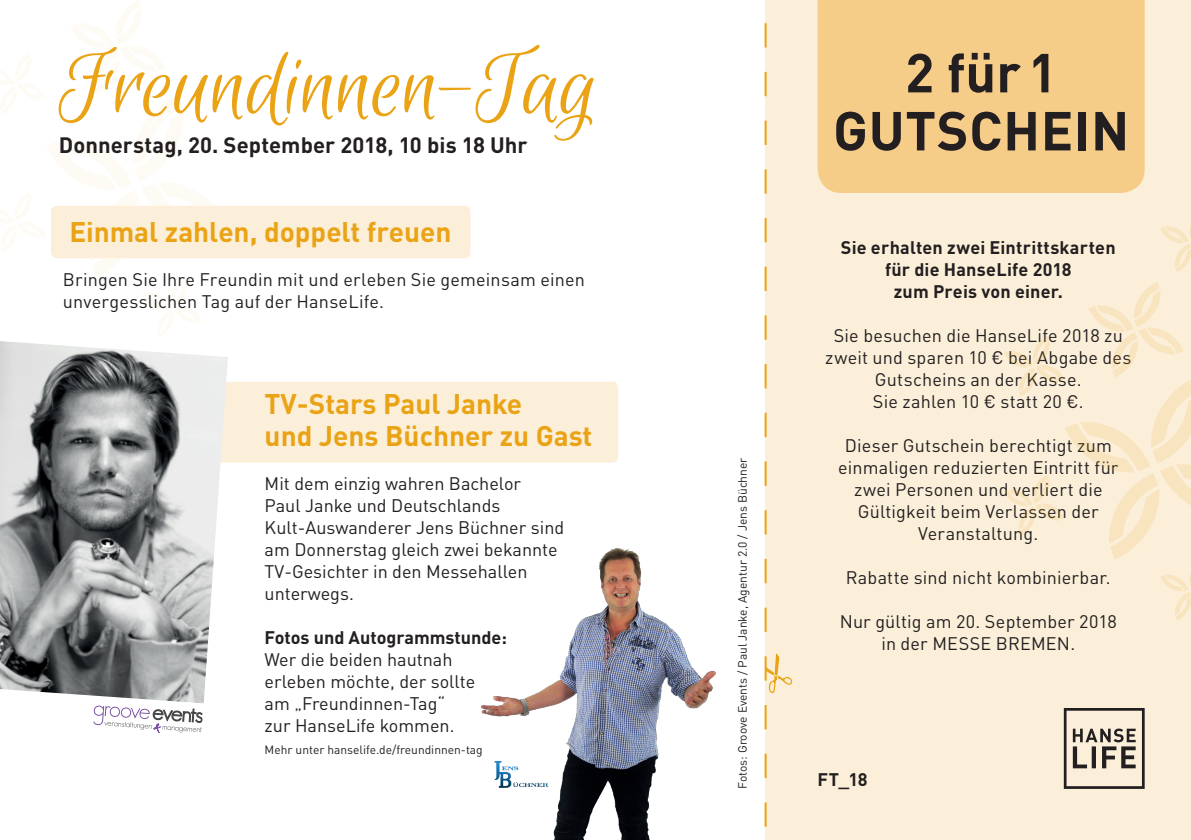
<style>
.page{position:relative;width:1191px;height:840px;background:#fff}
.page>*{position:absolute;margin:0;border:0;box-sizing:border-box;transform-origin:0 0}
.t1{font:100px "Euphoria Script";letter-spacing:-.005em;color:#eaa315}
.t2{font:700 54px/58px "DINOT";letter-spacing:.01em;color:#231f20;text-align:center}
.t3{font:700 28px/32px "DINOT";color:#eaa315}
.t4{font:700 22px "DINOT";letter-spacing:.005em;color:#231f20}
.t5{font:18px/22px "DINOT";letter-spacing:.01em;color:#231f20}
.t6{font:700 18px/22px "DINOT";letter-spacing:.01em;color:#231f20;text-align:center}
.t7{font:12px "DINOT";color:#231f20}
</style>
<div class="page">
<div style="left:51px;top:381px;width:567px;height:81px;background:#fbefd9;border-radius:6px"></div>
<div style="left:51px;top:206px;width:419px;height:52px;background:#fbefd9;border-radius:6px"></div>
<div style="left:765px;top:0;width:426px;height:839px;background:#fbefd9"></div>
<div style="left:817px;top:0;width:327px;height:193px;background:#f6cc89"></div>
<img style="left:480px;top:548px;width:236px;height:291px">
<img style="left:492px;top:760px;width:57px;height:28px">
<img style="left:0;top:341px;width:228px;height:362px">
<svg style="left:93px;top:705px;width:110px;height:28px"></svg>
<svg style="left:764px;top:23px;width:28px;height:804px"></svg>
<svg style="left:1063px;top:708px;width:81px;height:80px"></svg>
<svg style="left:1004px;top:282px;width:187px;height:338px"></svg>
<svg style="left:1160px;top:225px;width:31px;height:47px"></svg>
<h1 class="t1" style="left:59px;top:33px;width:540px">Freundinnen-Tag</h1>
<p class="t4" style="left:59px;top:131px;width:470px">Donnerstag, 20. September 2018, 10 bis 18 Uhr</p>
<h3 class="t3" style="left:69px;top:215px;width:383px">Einmal zahlen, doppelt freuen</h3>
<p class="t5" style="left:63px;top:268px;width:523px">Bringen Sie Ihre Freundin mit und erleben Sie gemeinsam einen unvergesslichen Tag auf der HanseLife.</p>
<h3 class="t3" style="left:265px;top:387px;width:329px">TV-Stars Paul Janke<br>und Jens Büchner zu Gast</h3>
<p class="t5" style="left:265px;top:472px;width:301px">Mit dem einzig wahren Bachelor<br>Paul Janke und Deutschlands<br>Kult-Auswanderer Jens Büchner sind am Donnerstag gleich zwei bekannte<br>TV-Gesichter in den Messehallen unterwegs.</p>
<p class="t6" style="left:265px;top:625px;width:244px">Fotos und Autogrammstunde:</p>
<p class="t5" style="left:265px;top:648px;width:212px">Wer die beiden hautnah erleben möchte, der sollte am „Freundinnen-Tag“ zur HanseLife kommen.</p>
<p class="t7" style="left:265px;top:742px;width:220px">Mehr unter hanselife.de/freundinnen-tag</p>
<p class="t7" style="left:735px;top:788px;width:332px;rotate:-90deg">Fotos: Groove Events / Paul Janke, Agentur 2.0 / Jens Büchner</p>
<h2 class="t2" style="left:833px;top:42px;width:298px">2 für 1<br>GUTSCHEIN</h2>
<p class="t6" style="left:841px;top:236px;width:276px">Sie erhalten zwei Eintrittskarten für die HanseLife 2018<br>zum Preis von einer.</p>
<p class="t5" style="left:825px;top:324px;width:307px;text-align:center">Sie besuchen die HanseLife 2018 zu zweit und sparen 10 € bei Abgabe des<br>Gutscheins an der Kasse.<br>Sie zahlen 10 € statt 20 €.</p>
<p class="t5" style="left:838px;top:434px;width:282px;text-align:center">Dieser Gutschein berechtigt zum einmaligen reduzierten Eintritt für zwei Personen und verliert die<br>Gültigkeit beim Verlassen der<br>Veranstaltung.</p>
<p class="t5" style="left:846px;top:566px;width:266px">Rabatte sind nicht kombinierbar.</p>
<p class="t5" style="left:839px;top:610px;width:279px;text-align:center">Nur gültig am 20. September 2018 in der MESSE BREMEN.</p>
<p class="t6" style="left:817px;top:767px;width:52px">FT_18</p>
</div>
